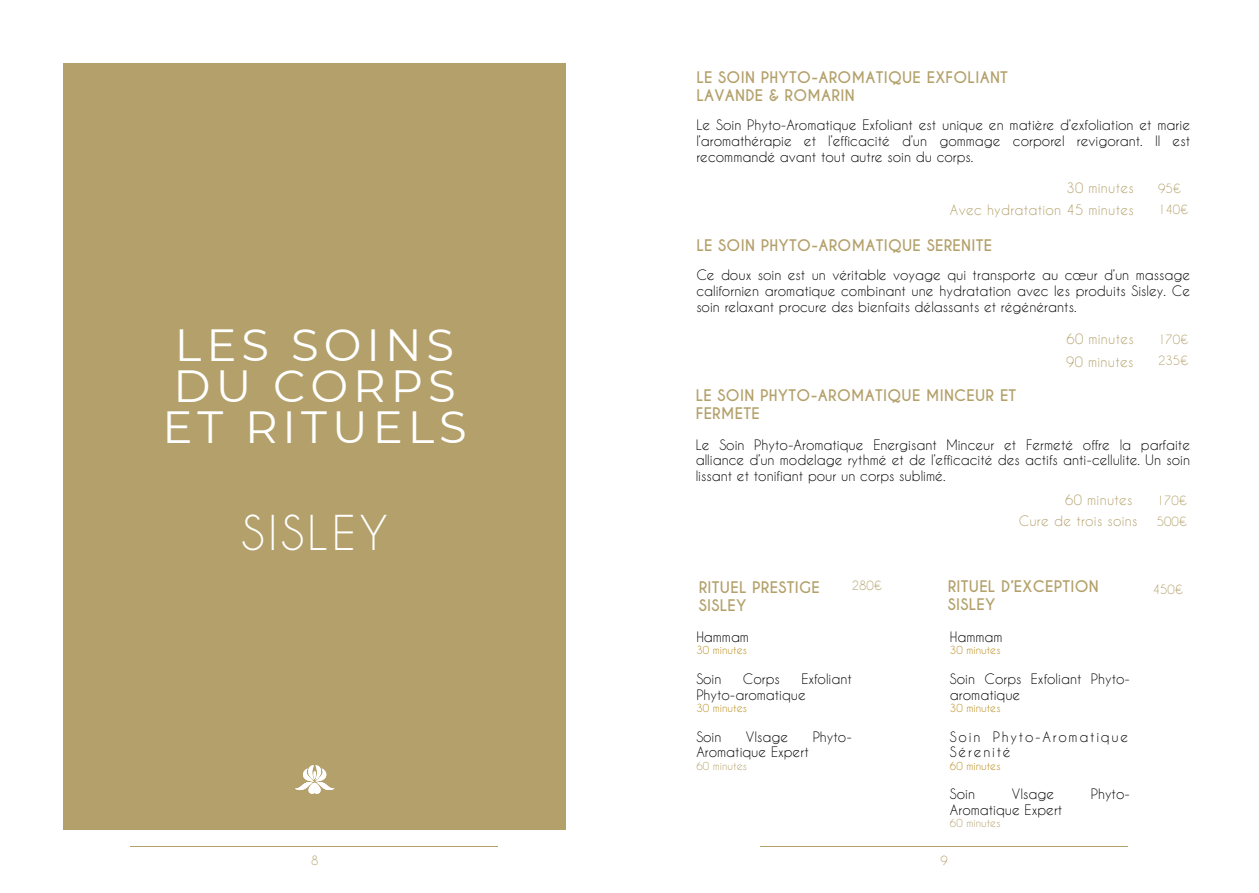
<style>
.page{position:relative;width:1259px;height:893px;background:#fff}
.page>*{position:absolute;margin:0;border:0;box-sizing:border-box;transform-origin:0 0}
.t1{font:45px/40.5px "Montserrat";letter-spacing:.11em;color:#fff}
.t2{font:45px "Caviar Dreams";letter-spacing:.08em;color:#fff}
.t3{font:700 15px/18px "Caviar Dreams";letter-spacing:.02em;color:#b3a06a}
.t4{font:13.5px/15.8px "Caviar Dreams";color:#000;text-align:justify}
.t5{font:13.5px "Caviar Dreams";letter-spacing:.02em;color:#b3a06a}
.t6{font:13.5px/15.8px "Caviar Dreams";letter-spacing:.13em;color:#000}
.t7{font:12px "Caviar Dreams";color:#b3a06a}
.t8{font:10.5px "Caviar Dreams";color:#b88917}
.t9{font:10.5px "Caviar Dreams";color:#b3a069}
</style>
<div class="page">
<hr style="left:131px;top:846px;width:367px;height:1px;background:#b3a06a">
<div style="left:64px;top:64px;width:502px;height:765px;background:#b3a06a"></div>
<svg style="left:295px;top:765px;width:39px;height:28px"></svg>
<hr style="left:760px;top:846px;width:367px;height:1px;background:#b3a06a">
<h3 class="t3" style="left:696px;top:69px;width:313px">LE SOIN PHYTO-AROMATIQUE EXFOLIANT<br>LAVANDE &amp; ROMARIN</h3>
<h3 class="t4" style="left:696px;top:117px;width:495px">Le Soin Phyto-Aromatique Exfoliant est unique en matière d’exfoliation et marie l’aromathérapie et l’efficacité d’un gommage corporel revigorant. Il est recommandé avant tout autre soin du corps.</h3>
<h4 class="t5" style="left:1066px;top:180px;width:69px">30 minutes</h4>
<h3 class="t7" style="left:1158px;top:181px;width:25px">95€</h3>
<h2 class="t5" style="left:950px;top:202px;width:185px">Avec hydratation 45 minutes</h2>
<h4 class="t7" style="left:1158px;top:202px;width:32px">140€</h4>
<h3 class="t3" style="left:696px;top:237px;width:297px">LE SOIN PHYTO-AROMATIQUE SERENITE</h3>
<h2 class="t1" style="left:162px;top:325px;width:306px">LES SOINS<br>DU CORPS<br>ET RITUELS</h2>
<p class="t2" style="left:242px;top:505px;width:148px">SISLEY</p>
<h3 class="t4" style="left:696px;top:266px;width:495px">Ce doux soin est un véritable voyage qui transporte au cœur d’un massage californien aromatique combinant une hydratation avec les produits Sisley. Ce soin relaxant procure des bienfaits délassants et régénérants.</h3>
<h3 class="t3" style="left:696px;top:386px;width:322px">LE SOIN PHYTO-AROMATIQUE MINCEUR ET<br>FERMETE</h3>
<h4 class="t5" style="left:1066px;top:331px;width:69px">60 minutes</h4>
<h3 class="t7" style="left:1158px;top:332px;width:32px">170€</h3>
<h2 class="t5" style="left:1066px;top:353px;width:69px">90 minutes</h2>
<h4 class="t7" style="left:1158px;top:353px;width:32px">235€</h4>
<h3 class="t4" style="left:696px;top:436px;width:496px">Le Soin Phyto-Aromatique Energisant Minceur et Fermeté offre la parfaite alliance d’un modelage rythmé et de l’efficacité des actifs anti-cellulite. Un soin lissant et tonifiant pour un corps sublimé.</h3>
<h4 class="t5" style="left:1065px;top:491px;width:69px">60 minutes</h4>
<h3 class="t7" style="left:1157px;top:493px;width:32px">170€</h3>
<h2 class="t5" style="left:1019px;top:512px;width:120px">Cure de trois soins</h2>
<h4 class="t7" style="left:1157px;top:514px;width:32px">500€</h4>
<p class="t3" style="left:699px;top:578px;width:123px">RITUEL PRESTIGE<br>SISLEY</p>
<h3 class="t3" style="left:948px;top:577px;width:153px">RITUEL D’EXCEPTION<br>SISLEY</h3>
<p class="t4" style="left:950px;top:628px;width:54px">Hammam</p>
<h3 class="t8" style="left:950px;top:643px;width:52px">30 minutes</h3>
<h3 class="t4" style="left:950px;top:670px;width:182px">Soin Corps Exfoliant Phyto&shy;aromatique</h3>
<p class="t8" style="left:950px;top:701px;width:52px">30 minutes</p>
<h3 class="t6" style="left:950px;top:728px;width:180px">Soin Phyto-Aromatique<br>Sérenité</h3>
<h3 class="t8" style="left:950px;top:759px;width:52px">60 minutes</h3>
<h3 class="t4" style="left:950px;top:785px;width:27px">Soin</h3>
<h3 class="t4" style="left:1012px;top:785px;width:44px">VIsage</h3>
<h3 class="t4" style="left:1091px;top:785px;width:41px">Phyto-</h3>
<h3 class="t4" style="left:950px;top:801px;width:114px">Aromatique Expert</h3>
<h3 class="t9" style="left:950px;top:816px;width:52px">60 minutes</h3>
<p class="t7" style="left:852px;top:578px;width:32px">280€</p>
<h4 class="t7" style="left:1153px;top:582px;width:32px">450€</h4>
<h4 class="t4" style="left:696px;top:628px;width:54px">Hammam</h4>
<h2 class="t8" style="left:696px;top:643px;width:52px">30 minutes</h2>
<h2 class="t4" style="left:696px;top:670px;width:27px">Soin</h2>
<h2 class="t4" style="left:743px;top:670px;width:38px">Corps</h2>
<h2 class="t4" style="left:696px;top:670px;width:157px;text-indent:105px">Exfoliant<br>Phyto-aromatique</h2>
<p class="t8" style="left:696px;top:701px;width:52px">30 minutes</p>
<h3 class="t4" style="left:696px;top:728px;width:27px">Soin</h3>
<h3 class="t4" style="left:746px;top:728px;width:44px">VIsage</h3>
<h3 class="t4" style="left:813px;top:728px;width:41px">Phyto-</h3>
<h3 class="t4" style="left:696px;top:743px;width:114px">Aromatique Expert</h3>
<h3 class="t9" style="left:696px;top:759px;width:52px">60 minutes</h3>
<h1 class="t7" style="left:311px;top:853px;width:9px">8</h1>
<h1 class="t7" style="left:940px;top:853px;width:9px">9</h1>
</div>
